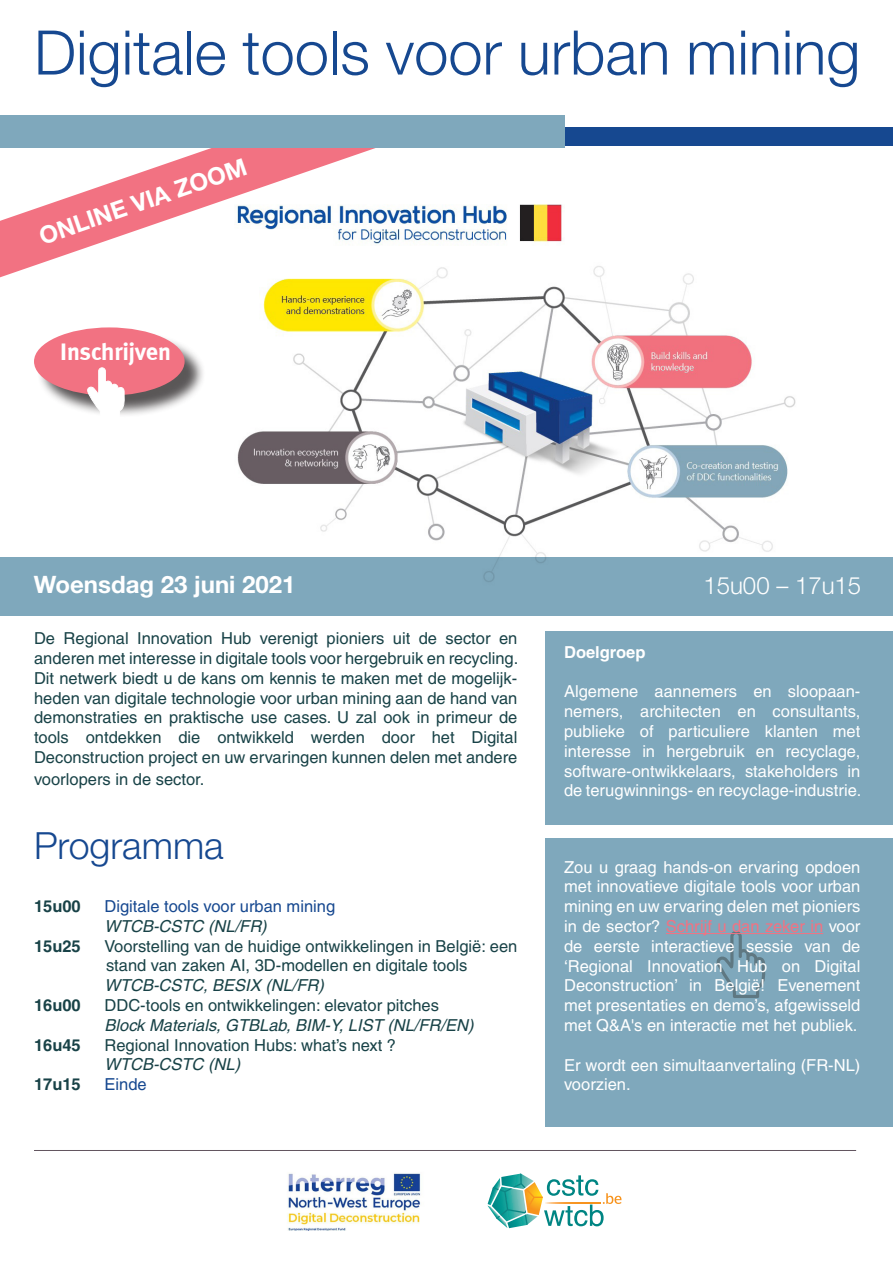
<style>
.page{position:relative;width:893px;height:1263px;background:#fff}
.page>*{position:absolute;margin:0;border:0;box-sizing:border-box;transform-origin:0 0}
.t1{font:300 61.5px "Helvetica Neue LT Std";color:#164890}
.t2{font:300 37.5px "Helvetica Neue LT Std";color:#164890}
.t3{font:700 24px "Helvetica Neue LT Std";color:#fff}
.t4{font:300 24px "Helvetica Neue LT Std";color:#fff}
.t5{font:700 24px "Meta";color:#fff}
.basis{font:16.5px/19.8px "Helvetica";color:#184247;text-align:justify}
.basis-2{font:16.5px/19.8px "Helvetica";color:#fff;text-align:justify}
.basis-3{font:italic 16.5px "Helvetica";color:#184247}
.basis-4{font:16.5px "Helvetica";color:#164890}
.basis-5{font:700 16.5px "Helvetica";color:#184247}
.basis-6{font:700 16.5px "Helvetica";color:#fff}
.s1{color:#f27282}
</style>
<div class="page">
<hr style="left:34px;top:1150px;width:822px;height:1px;background:#635660">
<div style="left:542px;top:128px;width:351px;height:18px;background:#164890"></div>
<div style="left:546px;top:631px;width:347px;height:194px;background:#7fa8bc"></div>
<img style="left:237px;top:204px;width:559px;height:353px">
<svg style="left:0;top:147px;width:384px;height:130px"></svg>
<div style="left:0;top:115px;width:565px;height:32px;background:#7fa8bc"></div>
<div style="left:0;top:557px;width:893px;height:58px;background:#7fa8bc"></div>
<div style="left:546px;top:838px;width:347px;height:289px;background:#7fa8bc"></div>
<img style="left:287px;top:1173px;width:134px;height:58px">
<svg style="left:487px;top:1173px;width:134px;height:55px"></svg>
<div style="left:37px;top:330px;width:169px;height:87px;background:#231f20;opacity:.75"></div>
<div style="left:34px;top:327px;width:151px;height:69px;background:#f27282;border-radius:50%"></div>
<svg style="left:87px;top:368px;width:38px;height:49px"></svg>
<svg style="left:717px;top:931px;width:48px;height:67px"></svg>
<hr style="left:666px;top:933px;width:157px;height:1px;background:#f27282">
<p class="t1" style="left:34px;top:15px;width:828px">Digitale tools voor urban mining</p>
<p class="t3" style="left:35px;top:223px;width:219px;rotate:-19deg">ONLINE VIA ZOOM</p>
<p class="t5" style="left:60px;top:338px;width:112px">Inschrijven</p>
<p class="t3" style="left:34px;top:570px;width:263px">Woensdag 23 juni 2021</p>
<p class="t4" style="left:703px;top:571px;width:159px">15u00 – 17u15</p>
<p class="basis" style="left:34px;top:628px;width:486px">De Regional Innovation Hub verenigt pioniers uit de sector en anderen met interesse in digitale tools voor hergebruik en recycling.<br>Dit netwerk biedt u de kans om kennis te maken met de mogelijk&shy;heden van digitale technologie voor urban mining aan de hand van demonstraties en praktische use cases. U zal ook in primeur de tools ontdekken die ontwikkeld werden door het Digital Deconstruction project en uw ervaringen kunnen delen met andere</p>
<p class="basis" style="left:34px;top:769px;width:172px">voorlopers in de sector.</p>
<p class="t2" style="left:34px;top:823px;width:191px">Programma</p>
<p class="basis-5" style="left:34px;top:896px;width:48px">15u00</p>
<p class="basis-4" style="left:105px;top:897px;width:232px">Digitale tools voor urban mining</p>
<p class="basis-3" style="left:105px;top:916px;width:164px">WTCB-CSTC (NL/FR)</p>
<p class="basis-5" style="left:34px;top:936px;width:48px">15u25</p>
<p class="basis" style="left:105px;top:936px;width:414px">Voorstelling van de huidige ontwikkelingen in België: een stand van zaken AI, 3D-modellen en digitale tools</p>
<p class="basis-3" style="left:105px;top:976px;width:221px">WTCB-CSTC, BESIX (NL/FR)</p>
<p class="basis-5" style="left:34px;top:995px;width:48px">16u00</p>
<p class="basis" style="left:105px;top:995px;width:336px">DDC-tools en ontwikkelingen: elevator pitches</p>
<p class="basis-3" style="left:105px;top:1015px;width:370px">Block Materials, GTBLab, BIM-Y, LIST (NL/FR/EN)</p>
<p class="basis-5" style="left:34px;top:1035px;width:48px">16u45</p>
<p class="basis" style="left:105px;top:1035px;width:293px">Regional Innovation Hubs: what’s next ?</p>
<p class="basis-3" style="left:105px;top:1055px;width:137px">WTCB-CSTC (NL)</p>
<p class="basis-5" style="left:34px;top:1074px;width:48px">17u15</p>
<p class="basis-4" style="left:105px;top:1075px;width:44px">Einde</p>
<p class="basis-6" style="left:564px;top:642px;width:83px">Doelgroep</p>
<p class="basis-2" style="left:564px;top:682px;width:299px">Algemene aannemers en sloopaan&shy;nemers, architecten en consultants, publieke of particuliere klanten met interesse in hergebruik en recyclage, software-ontwikkelaars, stakeholders in de terugwinnings- en recyclage-industrie.</p>
<p class="basis-2" style="left:564px;top:857px;width:298px">Zou u graag hands-on ervaring opdoen met innovatieve digitale tools voor urban mining en uw ervaring delen met pioniers in de sector? <span class="s1">Schrijf u dan zeker in</span> voor de eerste interactieve sessie van de ‘Regional Innovation Hub on Digital Deconstruction’ in België! Evenement met presentaties en demo’s, afgewisseld met Q&amp;A's en interactie met het publiek.</p>
<p class="basis-2" style="left:564px;top:1055px;width:298px">Er wordt een simultaanvertaling (FR-NL) voorzien.</p>
</div>
